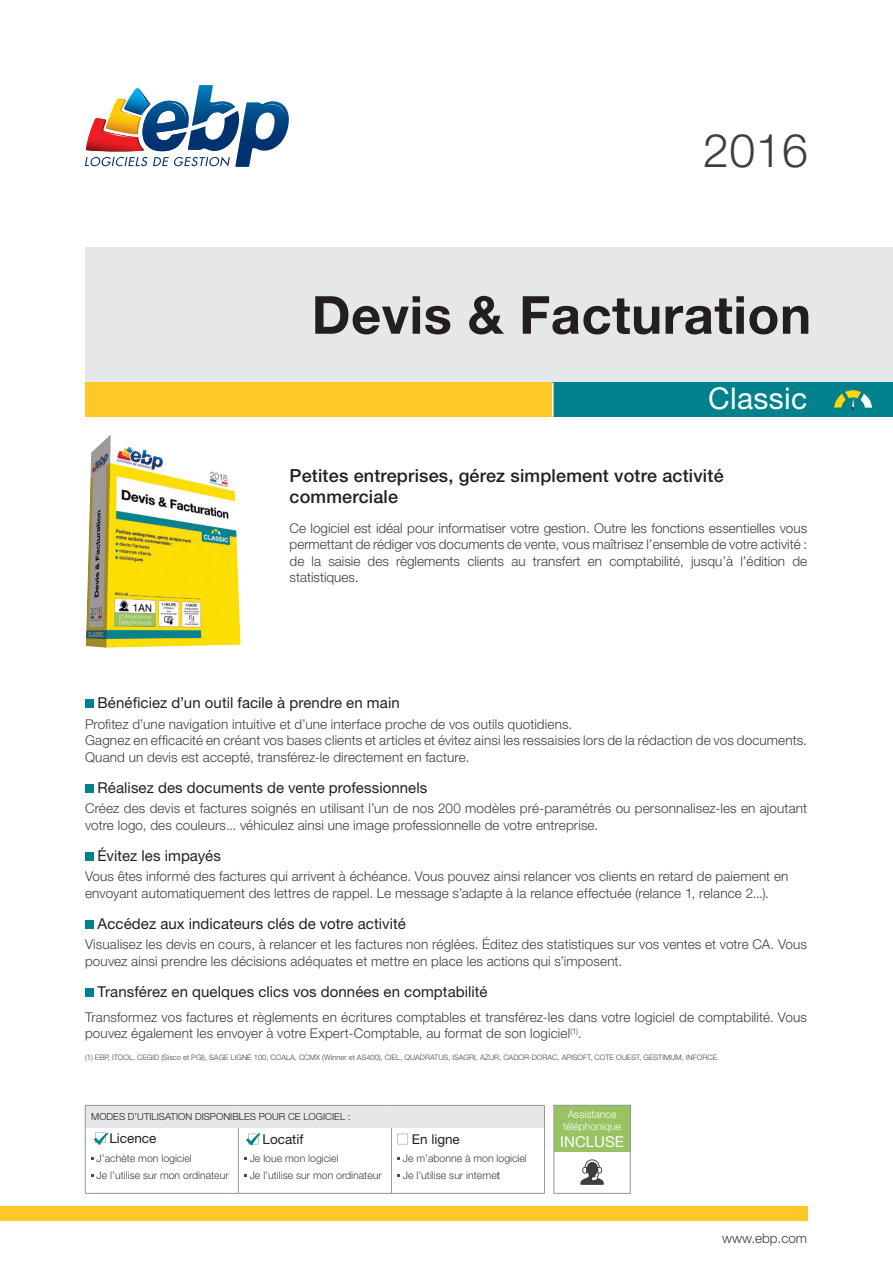
<style>
.page{position:relative;width:893px;height:1263px;background:#fff}
.page>*{position:absolute;margin:0;border:0;box-sizing:border-box;transform-origin:0 0}
.t1{font:700 52.5px "Helvetica Neue LT Std";letter-spacing:.01em;color:#231f20}
.t2{font:300 46.5px "Helvetica Neue LT Std";color:#3e3e3f}
.t3{font:30px "Helvetica Neue LT Std";color:#fff}
.t4{font:500 18px/21.6px "Helvetica Neue LT Std";letter-spacing:.01em;color:#231f20}
.t5{font:15px "Helvetica Neue LT Std";letter-spacing:.005em;color:#231f20}
.t6{font:15px "Helvetica Neue LT Std";color:#fff}
.t7{font:300 13.5px/16.5px "Helvetica Neue LT Std";letter-spacing:.01em;color:#3e3e3f}
.t8{font:13.5px "Helvetica Neue LT Std";color:#231f20}
.t9{font:300 10.5px/16.8px "Helvetica Neue LT Std";color:#3e3e3f}
.t10{font:300 10.5px/12px "Helvetica Neue LT Std";color:#fff;text-align:center}
.t11{font:300 9.75px "Helvetica Neue LT Std";color:#231f20}
.t12{font:300 7.5px "Helvetica Neue LT Std";color:#3e3e3f}
.s1{font-weight:400}
</style>
<div class="page">
<div style="left:85px;top:247px;width:808px;height:153px;background:#e6e7e9"></div>
<img style="left:86px;top:435px;width:155px;height:213px">
<div style="left:0;top:1206px;width:808px;height:14px;background:#fec829"></div>
<div style="left:85px;top:700px;width:8px;height:8px;background:#00828c"></div>
<div style="left:85px;top:784px;width:8px;height:9px;background:#00828c"></div>
<div style="left:85px;top:852px;width:8px;height:9px;background:#00828c"></div>
<div style="left:85px;top:920px;width:8px;height:9px;background:#00828c"></div>
<div style="left:85px;top:988px;width:8px;height:9px;background:#00828c"></div>
<div style="left:85px;top:1105px;width:459px;height:23px;background:#e6e7e9"></div>
<hr style="left:85px;top:1105px;width:153px;height:1px;background:#939598">
<hr style="left:238px;top:1105px;width:153px;height:1px;background:#939598">
<hr style="left:391px;top:1105px;width:154px;height:1px;background:#939598">
<hr style="left:85px;top:1193px;width:153px;height:1px;background:#939598">
<hr style="left:238px;top:1193px;width:153px;height:1px;background:#939598">
<hr style="left:391px;top:1193px;width:154px;height:1px;background:#939598">
<svg style="left:85px;top:1106px;width:1px;height:44px"></svg>
<svg style="left:238px;top:1128px;width:1px;height:22px"></svg>
<svg style="left:544px;top:1105px;width:1px;height:45px"></svg>
<hr style="left:85px;top:1150px;width:1px;height:43px;background:#939598">
<hr style="left:238px;top:1150px;width:1px;height:43px;background:#939598">
<hr style="left:391px;top:1150px;width:1px;height:43px;background:#939598">
<hr style="left:544px;top:1150px;width:1px;height:43px;background:#939598">
<svg style="left:391px;top:1128px;width:17px;height:22px"></svg>
<svg style="left:246px;top:1133px;width:14px;height:12px"></svg>
<svg style="left:94px;top:1132px;width:14px;height:13px"></svg>
<svg style="left:85px;top:85px;width:204px;height:82px"></svg>
<div style="left:85px;top:383px;width:808px;height:34px;background:#fec829"></div>
<div style="left:553px;top:383px;width:340px;height:34px;background:#00828c"></div>
<svg style="left:834px;top:390px;width:38px;height:20px"></svg>
<hr style="left:552px;top:383px;width:2px;height:34px;background:#fff">
<div style="left:554px;top:1105px;width:76px;height:47px;background:#97c362"></div>
<div style="left:554px;top:1105px;width:76px;height:88px;border:1px solid #939598"></div>
<svg style="left:580px;top:1159px;width:24px;height:26px"></svg>
<h2 class="t2" style="left:703px;top:122px;width:106px">2016</h2>
<h1 class="t1" style="left:312px;top:283px;width:501px">Devis &amp; Facturation</h1>
<h3 class="t3" style="left:708px;top:381px;width:100px">Classic</h3>
<h3 class="t4" style="left:290px;top:464px;width:436px">Petites entreprises, gérez simplement votre activité commerciale</h3>
<p class="t7" style="left:290px;top:520px;width:519px;text-align:justify">Ce logiciel est idéal pour informatiser votre gestion. Outre les fonctions essentielles vous permettant de rédiger vos documents de vente, vous maîtrisez l’ensemble de votre activité : de la saisie des règlements clients au transfert en comptabilité, jusqu’à l’édition de statistiques.</p>
<p class="t5" style="left:98px;top:694px;width:304px">Bénéficiez d’un outil facile à prendre en main</p>
<p class="t7" style="left:85px;top:715px;width:723px">Profitez d’une navigation intuitive et d’une interface proche de vos outils quotidiens.<br>Gagnez en efficacité en créant vos bases clients et articles et évitez ainsi les ressaisies lors de la rédaction de vos documents.<br>Quand un devis est accepté, transférez-le directement en facture.</p>
<p class="t5" style="left:98px;top:778px;width:331px">Réalisez des documents de vente professionnels</p>
<p class="t7" style="left:85px;top:800px;width:724px">Créez des devis et factures soignés en utilisant l’un de nos 200 modèles pré-paramétrés ou personnalisez-les en ajoutant votre logo, des couleurs... véhiculez ainsi une image professionnelle de votre entreprise.</p>
<p class="t5" style="left:98px;top:846px;width:125px">évitez les impayés</p>
<p class="t7" style="left:85px;top:868px;width:705px">Vous êtes informé des factures qui arrivent à échéance. Vous pouvez ainsi relancer vos clients en retard de paiement en envoyant automatiquement des lettres de rappel. Le message s’adapte à la relance effectuée (relance 1, relance 2...).</p>
<p class="t5" style="left:98px;top:914px;width:310px">Accédez aux indicateurs clés de votre activité</p>
<p class="t7" style="left:85px;top:936px;width:724px">Visualisez les devis en cours, à relancer et les factures non réglées. éditez des statistiques sur vos ventes et votre CA. Vous pouvez ainsi prendre les décisions adéquates et mettre en place les actions qui s’imposent.</p>
<p class="t5" style="left:98px;top:982px;width:391px">Transférez en quelques clics vos données en comptabilité</p>
<p class="t7" style="left:85px;top:1008px;width:723px">Transformez vos factures et règlements en écritures comptables et transférez-les dans votre logiciel de comptabilité. Vous pouvez également les envoyer à votre Expert-Comptable, au format de son logiciel<sup>(1)</sup>.</p>
<p class="t12" style="left:85px;top:1053px;width:636px">(1) EBP, ITOOL, CEGID (Sisco et PGI), SAGE LIGNE 100, COALA, CCMX (Winner et AS400), CIEL, QUADRATUS, ISAGRI, AZUR, CADOR-DORAC, APISOFT, COTE OUEST, GESTIMUM, INFORCE.</p>
<p class="t11" style="left:91px;top:1110px;width:16px">Modes</p>
<p class="t11" style="left:128px;top:1110px;width:16px">d’utilisation</p>
<p class="t11" style="left:195px;top:1110px;width:7px">disponibles</p>
<p class="t11" style="left:259px;top:1110px;width:8px">pour</p>
<p class="t11" style="left:288px;top:1110px;width:22px">ce logiciel</p>
<p class="t11" style="left:348px;top:1110px;width:4px">:</p>
<p class="t8" style="left:109px;top:1130px;width:49px">Licence</p>
<p class="t8" style="left:262px;top:1131px;width:42px">Locatif</p>
<p class="t8" style="left:412px;top:1131px;width:50px">En ligne</p>
<p class="t9" style="left:97px;top:1150px;width:134px">J’achète mon logiciel<br>Je l’utilise sur mon ordinateur</p>
<p class="t9" style="left:250px;top:1150px;width:134px">Je loue mon logiciel<br>Je l’utilise sur mon ordinateur</p>
<p class="t9" style="left:403px;top:1150px;width:126px">Je m’abonne à mon logiciel<br>Je l’utilise sur interne<span class="s1">t</span></p>
<p class="t10" style="left:563px;top:1108px;width:60px">Assistance téléphonique</p>
<p class="t6" style="left:560px;top:1132px;width:63px">incluse</p>
<p class="t7" style="left:722px;top:1229px;width:87px">www.ebp.com</p>
</div>
